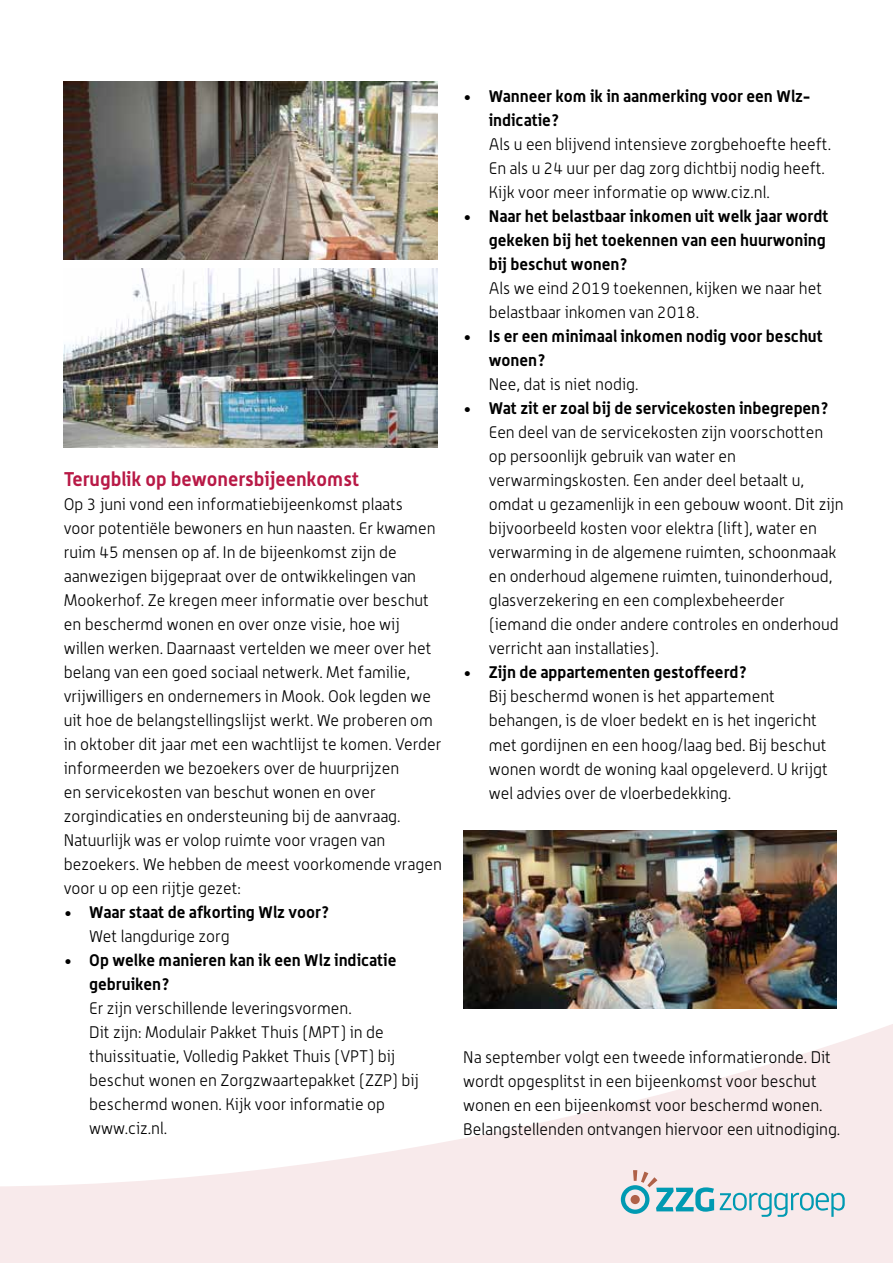
<style>
.page{position:relative;width:893px;height:1263px;background:#fff}
.page>*{position:absolute;margin:0;border:0;box-sizing:border-box;transform-origin:0 0}
.t1{font:700 19.5px "Alwyn";color:#b81946}
.t2{font:300 16.5px/24px "Alwyn";color:#000}
.t3{font:700 16.5px/24px "Alwyn";color:#000}
.s1{font-weight:300}
.s2{font-weight:700}
</style>
<div class="page">
<svg style="left:0;top:1024px;width:893px;height:239px;fill:#f8eaeb"></svg>
<svg style="left:720px;top:1193px;width:125px;height:24px;background:#b1d3da"></svg>
<svg style="left:621px;top:1170px;width:93px;height:44px;background:#b4cfd4"></svg>
<img style="left:64px;top:81px;width:373px;height:179px">
<img style="left:64px;top:269px;width:373px;height:178px">
<img style="left:463px;top:830px;width:374px;height:179px">
<p class="t1" style="left:64px;top:467px;width:297px">Terugblik op bewonersbijeenkomst</p>
<p class="t2" style="left:64px;top:492px;width:380px">Op 3 juni vond een informatiebijeenkomst plaats<br>voor potentiële bewoners en hun naasten. Er kwamen ruim 45 mensen op af. In de bijeenkomst zijn de aanwezigen bijgepraat over de ontwikkelingen van Mookerhof. Ze kregen meer informatie over beschut en beschermd wonen en over onze visie, hoe wij willen werken. Daarnaast vertelden we meer over het belang van een goed sociaal netwerk. Met familie, vrijwilligers en ondernemers in Mook. Ook legden we uit hoe de belangstellingslijst werkt. We proberen om in oktober dit jaar met een wachtlijst te komen. Verder informeerden we bezoekers over de huurprijzen<br>en servicekosten van beschut wonen en over zorgindicaties en ondersteuning bij de aanvraag.<br>Natuurlijk was er volop ruimte voor vragen van bezoekers. We hebben de meest voorkomende vragen voor u op een rijtje gezet:</p>
<p class="t3" style="left:89px;top:900px;width:242px;text-indent:-25px"><span class="s1">•</span> Waar staat de afkorting Wlz voor?<br><span class="s1">Wet langdurige zorg</span></p>
<p class="t3" style="left:89px;top:948px;width:309px;text-indent:-25px"><span class="s1">•</span> Op welke manieren kan ik een Wlz indicatie gebruiken?</p>
<p class="t2" style="left:89px;top:996px;width:331px">Er zijn verschillende leveringsvormen.<br>Dit zijn: Modulair Pakket Thuis (MPT) in de thuissituatie, Volledig Pakket Thuis (VPT) bij beschut wonen en Zorgzwaartepakket (ZZP) bij beschermd wonen. Kijk voor informatie op www.ciz.nl.</p>
<p class="t3" style="left:489px;top:84px;width:323px;text-indent:-25px"><span class="s1">•</span> Wanneer kom ik in aanmerking voor een Wlz&shy;indicatie?</p>
<p class="t2" style="left:489px;top:132px;width:344px">Als u een blijvend intensieve zorgbehoefte heeft.<br>En als u 24 uur per dag zorg dichtbij nodig heeft.<br>Kijk voor meer informatie op www.ciz.nl.</p>
<p class="t3" style="left:489px;top:204px;width:341px;text-indent:-25px"><span class="s1">•</span> Naar het belastbaar inkomen uit welk jaar wordt gekeken bij het toekennen van een huurwoning bij beschut wonen?</p>
<p class="t2" style="left:489px;top:276px;width:335px">Als we eind 2019 toekennen, kijken we naar het belastbaar inkomen van 2018.</p>
<p class="t3" style="left:489px;top:324px;width:336px;text-indent:-25px"><span class="s1">•</span> Is er een minimaal inkomen nodig voor beschut wonen?</p>
<p class="t2" style="left:489px;top:372px;width:151px">Nee, dat is niet nodig.</p>
<p class="t2" style="left:489px;top:396px;width:357px;text-indent:-25px">• <span class="s2">Wat zit er zoal bij de servicekosten inbegrepen?<br></span>Een deel van de servicekosten zijn voorschotten op persoonlijk gebruik van water en verwarmingskosten. Een ander deel betaalt u, omdat u gezamenlijk in een gebouw woont. Dit zijn bijvoorbeeld kosten voor elektra (lift), water en verwarming in de algemene ruimten, schoonmaak en onderhoud algemene ruimten, tuinonderhoud, glasverzekering en een complexbeheerder (iemand die onder andere controles en onderhoud verricht aan installaties).</p>
<p class="t2" style="left:489px;top:660px;width:340px;text-indent:-25px">• <span class="s2">Zijn de appartementen gestoffeerd?<br></span>Bij beschermd wonen is het appartement behangen, is de vloer bedekt en is het ingericht met gordijnen en een hoog/laag bed. Bij beschut wonen wordt de woning kaal opgeleverd. U krijgt wel advies over de vloerbedekking.</p>
<p class="t2" style="left:463px;top:1044px;width:379px">Na september volgt een tweede informatieronde. Dit wordt opgesplitst in een bijeenkomst voor beschut wonen en een bijeenkomst voor beschermd wonen.<br>Belangstellenden ontvangen hiervoor een uitnodiging.</p>
</div>
